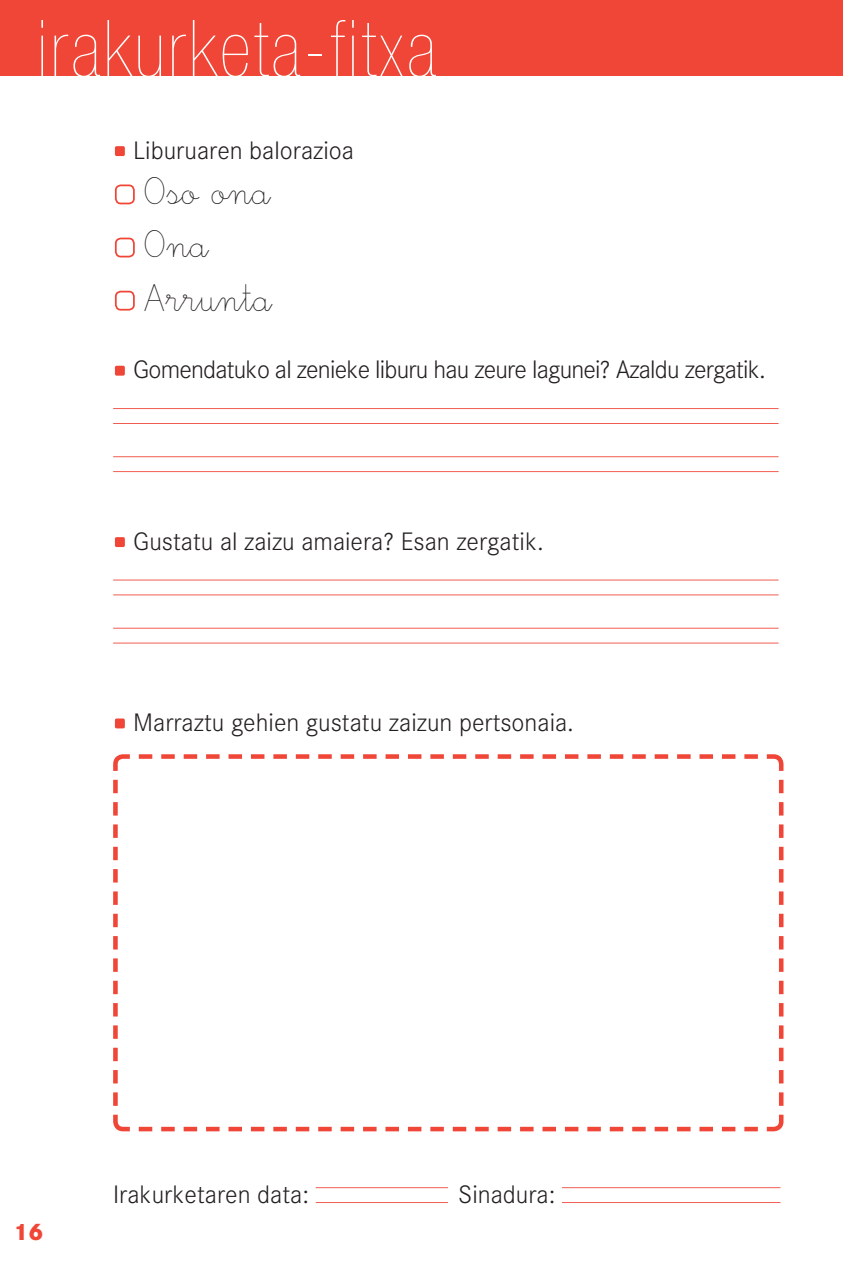
<style>
.page{position:relative;width:843px;height:1288px;background:#fff}
.page>*{position:absolute;margin:0;border:0;box-sizing:border-box;transform-origin:0 0}
.t1{font:900 condensed 78.75px "Helvetica Neue";letter-spacing:.04em;color:#fff}
.t2{font:40.25px/53px "Edescolar Fina";color:#231f20}
.t3{font:300 26.25px "Corporate S";color:#231f20}
.t4{font:300 26.25px "Corporate S";letter-spacing:-.03em;color:#231f20}
.t5{font:800 24.5px "Corporate S";color:#ef4637}
</style>
<div class="page">
<div style="left:0;top:0;width:842px;height:76px;background:#ef4637"></div>
<svg style="left:113px;top:754px;width:671px;height:378px"></svg>
<hr style="left:315px;top:1202px;width:133px;height:1px;background:#ef4637">
<hr style="left:315px;top:1187px;width:133px;height:1px;background:#ef4637">
<hr style="left:561px;top:1202px;width:219px;height:1px;background:#ef4637">
<hr style="left:561px;top:1187px;width:219px;height:1px;background:#ef4637">
<div style="left:115px;top:146px;width:10px;height:10px;background:#ef4637;border-radius:2px"></div>
<div style="left:115px;top:184px;width:20px;height:20px;border:2px solid #ef4637;border-radius:5px"></div>
<div style="left:115px;top:238px;width:20px;height:19px;border:2px solid #ef4637;border-radius:5px"></div>
<div style="left:115px;top:291px;width:20px;height:20px;border:2px solid #ef4637;border-radius:5px"></div>
<div style="left:115px;top:366px;width:10px;height:10px;background:#ef4637;border-radius:2px"></div>
<hr style="left:113px;top:423px;width:665px;height:1px;background:#ef4637">
<hr style="left:113px;top:408px;width:665px;height:1px;background:#ef4637">
<hr style="left:113px;top:471px;width:665px;height:1px;background:#ef4637">
<hr style="left:113px;top:456px;width:665px;height:1px;background:#ef4637">
<div style="left:115px;top:537px;width:10px;height:10px;background:#ef4637;border-radius:2px"></div>
<hr style="left:113px;top:594px;width:665px;height:1px;background:#ef4637">
<hr style="left:113px;top:579px;width:665px;height:1px;background:#ef4637">
<hr style="left:113px;top:642px;width:665px;height:1px;background:#ef4637">
<hr style="left:113px;top:628px;width:665px;height:1px;background:#ef4637">
<div style="left:115px;top:718px;width:10px;height:10px;background:#ef4637;border-radius:2px"></div>
<h1 class="t1" style="left:37px;top:5px;width:400px">irakurketa-fitxa</h1>
<p class="t3" style="left:133px;top:136px;width:222px">Liburuaren balorazioa</p>
<h2 class="t2" style="left:144px;top:169px;width:129px">Oso ona<br>Ona<br>Arrunta</h2>
<p class="t4" style="left:133px;top:355px;width:634px">Gomendatuko al zenieke liburu hau zeure lagunei? Azaldu zergatik.</p>
<p class="t3" style="left:133px;top:527px;width:412px">Gustatu al zaizu amaiera? Esan zergatik.</p>
<p class="t3" style="left:133px;top:708px;width:442px">Marraztu gehien gustatu zaizun pertsonaia.</p>
<p class="t5" style="left:14px;top:1216px;width:32px">16</p>
<p class="t3" style="left:113px;top:1180px;width:197px">Irakurketaren data:</p>
<p class="t3" style="left:458px;top:1180px;width:99px">Sinadura:</p>
</div>
